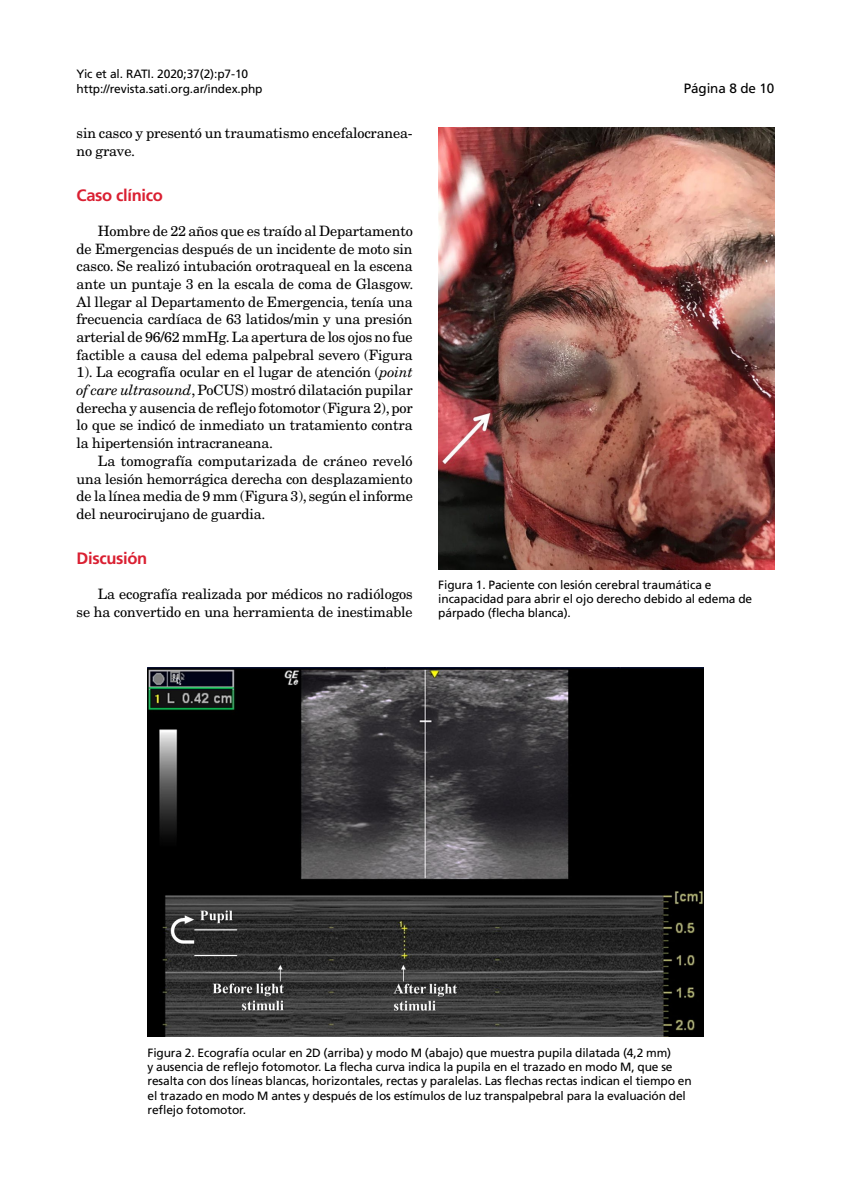
<style>
.page{position:relative;width:851px;height:1191px;background:#fff}
.page>*{position:absolute;margin:0;border:0;box-sizing:border-box;transform-origin:0 0}
.Título_texto_-_Copia{font:700 16.5px "Frutiger LT Std";letter-spacing:-.02em;color:#da2032}
.Texto_General{font:14.25px/17.7px "New Century Schlbk LT Std";letter-spacing:-.01em;color:#000;text-align:justify}
.t1{font:13.5px "Frutiger LT Std";letter-spacing:-.01em;color:#000}
.Cuadros{font:12px/14.2px "Frutiger LT Std";letter-spacing:-.01em;color:#000}
.s1{font-style:italic}
</style>
<div class="page">
<img style="left:438px;top:128px;width:336px;height:441px">
<img style="left:147px;top:668px;width:556px;height:368px">
<p class="Cuadros" style="left:77px;top:67px;width:173px">Yic et al. RATI. 2020;37(2):p7-10</p>
<p class="Cuadros" style="left:77px;top:82px;width:187px">http://revista.sati.org.ar/index.php</p>
<p class="Texto_General" style="left:77px;top:124px;width:337px">sin casco y presentó un traumatismo encefalocranea&shy;no grave.</p>
<p class="Título_texto_-_Copia" style="left:77px;top:186px;width:88px">Caso clínico</p>
<p class="Texto_General" style="left:77px;top:222px;width:338px;text-indent:21px">Hombre de 22 años que es traído al Departamento de Emergencias después de un incidente de moto sin casco. Se realizó intubación orotraqueal en la escena ante un puntaje 3 en la escala de coma de Glasgow.<br>Al llegar al Departamento de Emergencia, tenía una frecuencia cardíaca de 63 latidos/min y una presión arterial de 96/62 mmHg. La apertura de los ojos no fue factible a causa del edema palpebral severo (Figura 1). La ecografía ocular en el lugar de atención (<span class="s1">point of care ultrasound</span>, PoCUS) mostró dilatación pupilar derecha y ausencia de reflejo fotomotor (Figura 2), por lo que se indicó de inmediato un tratamiento contra la hipertensión intracraneana.</p>
<p class="Texto_General" style="left:77px;top:452px;width:338px;text-indent:21px">La tomografía computarizada de cráneo reveló una lesión hemorrágica derecha con desplazamiento de la línea media de 9 mm (Figura 3), según el informe del neurocirujano de guardia.</p>
<p class="Título_texto_-_Copia" style="left:77px;top:549px;width:72px">Discusión</p>
<p class="Texto_General" style="left:77px;top:585px;width:337px;text-align:right">La ecografía realizada por médicos no radiólogos<br>se ha convertido en una herramienta de inestimable</p>
<p class="Cuadros" style="left:438px;top:577px;width:315px">Figura 1. Paciente con lesión cerebral traumática e incapacidad para abrir el ojo derecho debido al edema de párpado (flecha blanca).</p>
<p class="t1" style="left:683px;top:80px;width:92px">Página 8 de 10</p>
<p class="Cuadros" style="left:147px;top:1045px;width:545px">Figura 2. Ecografía ocular en 2D (arriba) y modo M (abajo) que muestra pupila dilatada (4,2 mm)<br>y ausencia de reflejo fotomotor. La flecha curva indica la pupila en el trazado en modo M, que se resalta con dos líneas blancas, horizontales, rectas y paralelas. Las flechas rectas indican el tiempo en el trazado en modo M antes y después de los estímulos de luz transpalpebral para la evaluación del reflejo fotomotor.</p>
</div>
